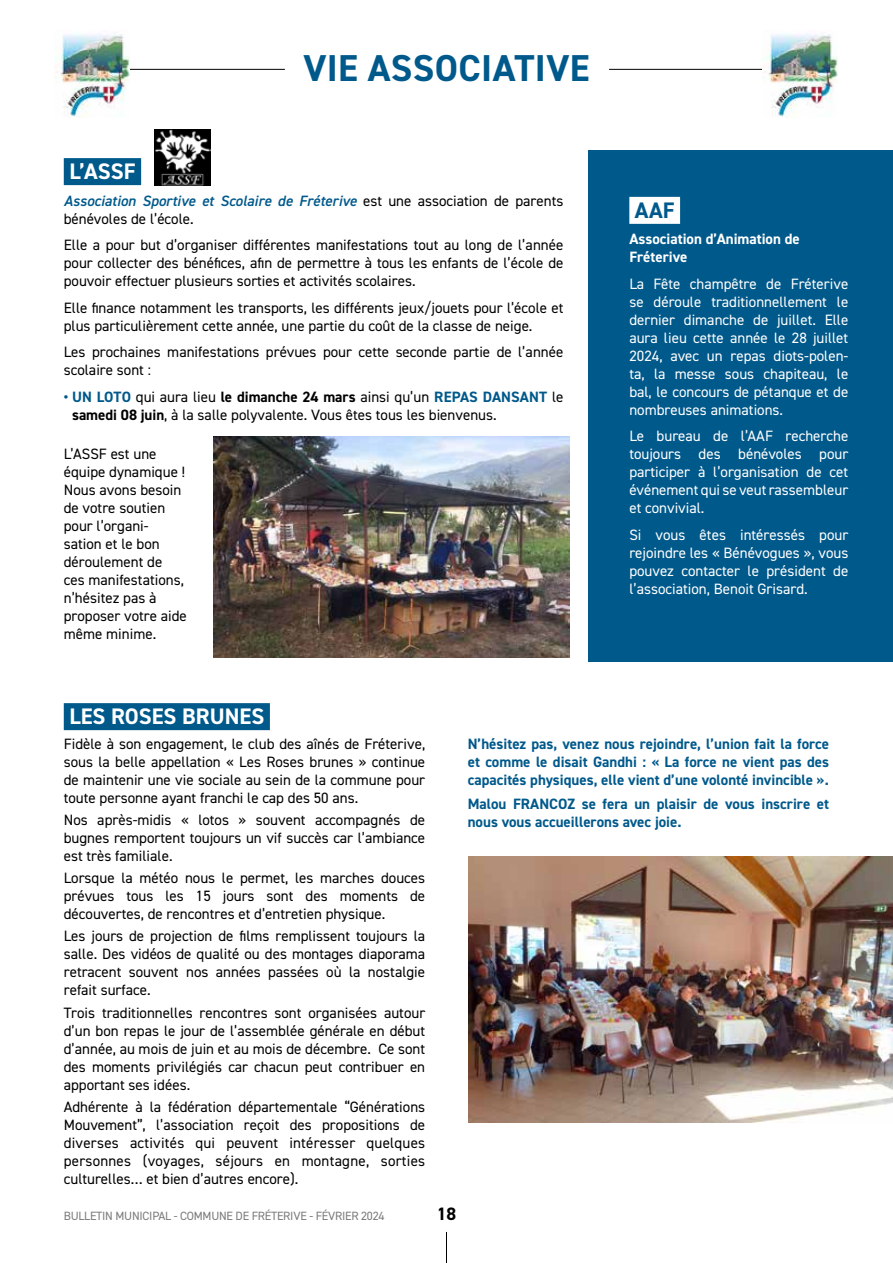
<style>
.page{position:relative;width:893px;height:1263px;background:#fff}
.page>*{position:absolute;margin:0;border:0;box-sizing:border-box;transform-origin:0 0}
.t1{font:700 37.5px "DIN2014";letter-spacing:.01em;color:#00598b}
.t2{font:700 22.5px "DIN2014";color:#fff}
.t3{font:700 22.5px "DIN2014";color:#00598b}
.t4{font:700 18px "DIN2014";color:#000}
.t5{font:15px/18px "DIN2014";color:#000;text-align:justify}
.t6{font:15px/18px "DIN2014";color:#fff;text-align:justify}
.t7{font:700 15px/18px "DIN2014";color:#00598b;text-align:justify}
.t8{font:700 15px/18px "DIN2014";color:#fff}
.t9{font:12px "DIN2014";letter-spacing:-.02em;color:#7c7b7b}
.s1{font-weight:600;font-style:italic;color:#00598b}
.s2{font-weight:700;color:#00598b}
.s3{font-weight:700}
</style>
<div class="page">
<hr style="left:446px;top:1232px;width:1px;height:31px;background:#000">
<div style="left:589px;top:151px;width:304px;height:511px;background:#00598b"></div>
<div style="left:64px;top:158px;width:77px;height:27px;background:#00598b"></div>
<img style="left:155px;top:130px;width:56px;height:56px">
<div style="left:629px;top:197px;width:51px;height:27px;background:#fff"></div>
<div style="left:64px;top:703px;width:206px;height:27px;background:#00598b"></div>
<img style="left:468px;top:856px;width:425px;height:267px">
<hr style="left:102px;top:69px;width:183px;height:1px;background:#000">
<hr style="left:609px;top:69px;width:183px;height:1px;background:#000">
<img style="left:55px;top:34px;width:75px;height:84px">
<img style="left:763px;top:34px;width:75px;height:84px">
<img style="left:213px;top:437px;width:357px;height:220px">
<h1 class="t1" style="left:303px;top:43px;width:288px">VIE ASSOCIATIVE</h1>
<h2 class="t2" style="left:69px;top:156px;width:68px">L’ASSF</h2>
<p class="t5" style="left:64px;top:191px;width:501px"><span class="s1">Association Sportive et Scolaire de Fréterive</span> est une association de parents bénévoles de l’école.</p>
<p class="t5" style="left:64px;top:236px;width:501px">Elle a pour but d’organiser différentes manifestations tout au long de l’année pour collecter des bénéfices, afin de permettre à tous les enfants de l’école de pouvoir effectuer plusieurs sorties et activités scolaires.</p>
<p class="t5" style="left:64px;top:298px;width:501px">Elle finance notamment les transports, les différents jeux/jouets pour l’école et plus particulièrement cette année, une partie du coût de la classe de neige.</p>
<p class="t5" style="left:64px;top:343px;width:501px">Les prochaines manifestations prévues pour cette seconde partie de l’année scolaire sont :</p>
<p class="t5" style="left:72px;top:387px;width:493px;text-indent:-8px"><span class="s2">• UN LOTO</span> qui aura lieu <span class="s3">le dimanche 24 mars</span> ainsi qu’un <span class="s2">REPAS DANSANT</span> le <span class="s3">samedi 08 juin</span>, à la salle polyvalente. Vous êtes tous les bienvenus.</p>
<p class="t5" style="left:64px;top:444px;width:125px;text-align:left">L’ASSF est une équipe dynamique !<br>Nous avons besoin de votre soutien pour l’organi&shy;sation et le bon déroulement de ces manifestations, n’hésitez pas à proposer votre aide même minime.</p>
<h2 class="t3" style="left:635px;top:195px;width:41px">AAF</h2>
<p class="t8" style="left:629px;top:230px;width:172px">Association d’Animation de<br>Fréterive</p>
<p class="t6" style="left:629px;top:274px;width:220px">La Fête champêtre de Fréterive se déroule traditionnellement le dernier dimanche de juillet. Elle aura lieu cette année le 28 juillet 2024, avec un repas diots-polen&shy;ta, la messe sous chapiteau, le bal, le concours de pétanque et de nombreuses animations.</p>
<p class="t6" style="left:629px;top:427px;width:220px">Le bureau de l’AAF recherche toujours des bénévoles pour participer à l’organisation de cet événement qui se veut rassembleur et convivial.</p>
<p class="t6" style="left:629px;top:525px;width:220px">Si vous êtes intéressés pour rejoindre les « Bénévogues », vous pouvez contacter le président de l’association, Benoit Grisard.</p>
<h2 class="t2" style="left:69px;top:701px;width:196px">LES ROSES BRUNES</h2>
<p class="t5" style="left:64px;top:734px;width:363px">Fidèle à son engagement, le club des aînés de Fréterive, sous la belle appellation « Les Roses brunes » continue de maintenir une vie sociale au sein de la commune pour toute personne ayant franchi le cap des 50 ans.</p>
<p class="t5" style="left:64px;top:810px;width:363px">Nos après-midis « lotos » souvent accompagnés de bugnes remportent toujours un vif succès car l’ambiance est très familiale.</p>
<p class="t5" style="left:64px;top:868px;width:363px">Lorsque la météo nous le permet, les marches douces prévues tous les 15 jours sont des moments de découvertes, de rencontres et d’entretien physique.</p>
<p class="t5" style="left:64px;top:927px;width:363px">Les jours de projection de films remplissent toujours la salle. Des vidéos de qualité ou des montages diaporama retracent souvent nos années passées où la nostalgie refait surface.</p>
<p class="t5" style="left:64px;top:1003px;width:363px">Trois traditionnelles rencontres sont organisées autour d’un bon repas le jour de l’assemblée générale en début d’année, au mois de juin et au mois de décembre. Ce sont des moments privilégiés car chacun peut contribuer en apportant ses idées.</p>
<p class="t5" style="left:64px;top:1097px;width:363px">Adhérente à la fédération départementale “Générations Mouvement”, l’association reçoit des propositions de diverses activités qui peuvent intéresser quelques personnes (voyages, séjours en montagne, sorties culturelles… et bien d’autres encore).</p>
<p class="t9" style="left:64px;top:1208px;width:322px">BULLETIN MUNICIPAL - COMMUNE DE FRÉTERIVE - FÉVRIER 2024</p>
<p class="t4" style="left:437px;top:1201px;width:21px">18</p>
<p class="t7" style="left:468px;top:734px;width:363px">N’hésitez pas, venez nous rejoindre, l’union fait la force et comme le disait Gandhi : « La force ne vient pas des capacités physiques, elle vient d’une volonté invincible ».</p>
<p class="t7" style="left:468px;top:794px;width:363px">Malou FRANCOZ se fera un plaisir de vous inscrire et nous vous accueillerons avec joie.</p>
</div>
